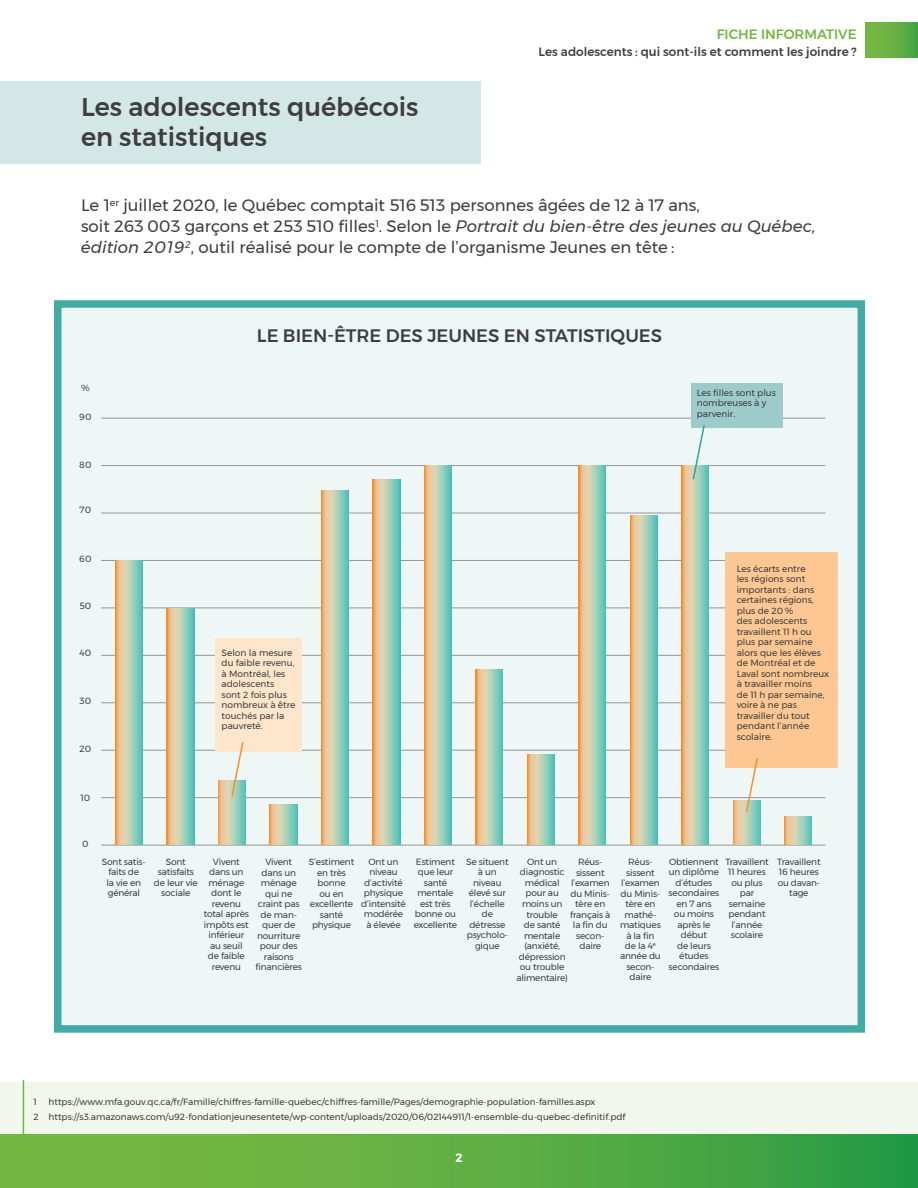
<style>
.page{position:relative;width:918px;height:1188px;background:#fff}
.page>*{position:absolute;margin:0;border:0;box-sizing:border-box;transform-origin:0 0}
.t1{font:500 25.5px/30px "Montserrat";color:#3e3e3f}
.t2{font:500 18px "Montserrat";color:#3e3e3f}
.t3{font:16.5px/21px "Montserrat";color:#3e3e3f}
.t4{font:500 13.5px "Montserrat";color:#73b743}
.t5{font:500 12px "Montserrat";color:#3e3e3f}
.t6{font:600 12px "Montserrat";color:#fff}
.t7{font:9px/10.5px "Montserrat";letter-spacing:-.02em;color:#3e3e3f;text-align:center}
.t8{font:9px/10.5px "Montserrat";color:#3e3e3f}
.s1{font-style:italic}
</style>
<div class="page">
<div style="left:865px;top:23px;width:53px;height:34px;background:linear-gradient(to right,#7dbb43,#4aa644)"></div>
<div style="left:0;top:1082px;width:918px;height:55px;background:#f2f7ed"></div>
<hr style="left:23px;top:1080px;width:1px;height:59px;background:#73b743">
<div style="left:0;top:81px;width:481px;height:82px;background:#d2e7e6"></div>
<div style="left:54px;top:300px;width:811px;height:733px;background:#eef7f6;border:8px solid #2ea29d"></div>
<svg style="left:0;top:1134px;width:918px;height:54px;background:#59ac43"></svg>
<hr style="left:101px;top:418px;width:724px;height:1px;background:#939598">
<hr style="left:101px;top:465px;width:724px;height:1px;background:#939598">
<hr style="left:101px;top:513px;width:724px;height:1px;background:#939598">
<hr style="left:101px;top:560px;width:724px;height:1px;background:#939598">
<hr style="left:101px;top:608px;width:724px;height:1px;background:#939598">
<hr style="left:101px;top:655px;width:724px;height:1px;background:#939598">
<hr style="left:101px;top:702px;width:724px;height:1px;background:#939598">
<hr style="left:101px;top:750px;width:724px;height:1px;background:#939598">
<hr style="left:101px;top:797px;width:724px;height:1px;background:#939598">
<hr style="left:101px;top:845px;width:724px;height:1px;background:#939598">
<svg style="left:115px;top:561px;width:28px;height:284px;background:#b4c7a6"></svg>
<svg style="left:321px;top:490px;width:28px;height:355px;background:#b7c6a4"></svg>
<svg style="left:373px;top:479px;width:27px;height:366px;background:#b4c8a8"></svg>
<svg style="left:424px;top:466px;width:27px;height:379px;background:#b8c7a6"></svg>
<svg style="left:579px;top:466px;width:27px;height:379px;background:#b4c8a9"></svg>
<svg style="left:630px;top:515px;width:27px;height:330px;background:#b7c7a6"></svg>
<svg style="left:682px;top:466px;width:27px;height:379px;background:#b4c8a8"></svg>
<svg style="left:167px;top:608px;width:27px;height:237px;background:#b5c8a8"></svg>
<svg style="left:476px;top:670px;width:27px;height:175px;background:#b4c8a8"></svg>
<svg style="left:527px;top:754px;width:27px;height:91px;background:#b7c7a6"></svg>
<svg style="left:218px;top:781px;width:28px;height:64px;background:#bbc8a7"></svg>
<svg style="left:270px;top:804px;width:27px;height:41px"></svg>
<svg style="left:733px;top:800px;width:27px;height:45px"></svg>
<svg style="left:785px;top:816px;width:27px;height:29px"></svg>
<div style="left:725px;top:552px;width:112px;height:216px;background:#fcc792"></div>
<div style="left:215px;top:638px;width:87px;height:114px;background:#fee6cc"></div>
<div style="left:691px;top:384px;width:92px;height:44px;background:#9ccbca"></div>
<svg style="left:745px;top:758px;width:14px;height:56px"></svg>
<svg style="left:692px;top:425px;width:14px;height:56px"></svg>
<svg style="left:230px;top:742px;width:15px;height:56px"></svg>
<h1 class="t1" style="left:81px;top:92px;width:339px">Les adolescents québécois en statistiques</h1>
<h3 class="t4" style="left:717px;top:24px;width:141px">FICHE INFORMATIVE</h3>
<h3 class="t5" style="left:539px;top:42px;width:320px">Les adolescents : qui sont-ils et comment les joindre ?</h3>
<p class="t3" style="left:81px;top:195px;width:736px">Le 1<sup>er</sup> juillet 2020, le Québec comptait 516 513 personnes âgées de 12 à 17 ans,<br>soit 263 003 garçons et 253 510 filles<sup>1</sup>. Selon le <span class="s1">Portrait du bien-être des jeunes au Québec, édition 2019</span><sup>2</sup>, outil réalisé pour le compte de l’organisme Jeunes en tête :</p>
<p class="t7" style="left:81px;top:383px;width:10px">%</p>
<p class="t7" style="left:79px;top:412px;width:14px">90</p>
<p class="t7" style="left:79px;top:459px;width:14px">80</p>
<p class="t7" style="left:80px;top:505px;width:13px">70</p>
<h2 class="t2" style="left:257px;top:322px;width:407px">LE BIEN-ÊTRE DES JEUNES EN STATISTIQUES</h2>
<p class="t8" style="left:697px;top:387px;width:81px">Les filles sont plus nombreuses à y parvenir.</p>
<p class="t7" style="left:79px;top:554px;width:14px">60</p>
<p class="t7" style="left:79px;top:601px;width:13px">50</p>
<p class="t7" style="left:80px;top:647px;width:13px">40</p>
<p class="t7" style="left:80px;top:696px;width:13px">30</p>
<p class="t7" style="left:80px;top:744px;width:13px">20</p>
<p class="t8" style="left:222px;top:647px;width:75px">Selon la mesure du faible revenu, à Montréal, les adolescents sont 2 fois plus nombreux à être touchés par la pauvreté.</p>
<p class="t8" style="left:737px;top:563px;width:94px">Les écarts entre<br>les régions sont importants : dans certaines régions, plus de 20 %<br>des adolescents travaillent 11 h ou plus par semaine alors que les élèves de Montréal et de<br>Laval sont nombreux à travailler moins<br>de 11 h par semaine, voire à ne pas travailler du tout pendant l’année scolaire.</p>
<p class="t7" style="left:81px;top:792px;width:11px">10</p>
<p class="t7" style="left:82px;top:838px;width:8px">0</p>
<p class="t7" style="left:309px;top:857px;width:47px">S’estiment en très bonne<br>ou en excellente santé physique</p>
<p class="t7" style="left:620px;top:857px;width:42px">Réus&shy;sissent l’examen du Minis&shy;tère en mathé&shy;matiques à la fin de la 4<sup>e </sup>année du secon&shy;daire</p>
<p class="t7" style="left:725px;top:856px;width:45px">Travaillent<br>11 heures ou plus par semaine pendant l’année scolaire</p>
<p class="t7" style="left:361px;top:856px;width:46px">Ont un niveau d’activité physique d’intensité modérée à élevée</p>
<p class="t7" style="left:669px;top:856px;width:52px">Obtiennent un diplôme d’études secondaires en 7 ans<br>ou moins après le début<br>de leurs études secondaires</p>
<p class="t7" style="left:777px;top:856px;width:45px">Travaillent<br>16 heures ou davan&shy;tage</p>
<p class="t7" style="left:102px;top:856px;width:46px">Sont satis&shy;faits de<br>la vie en général</p>
<p class="t7" style="left:414px;top:856px;width:45px">Estiment que leur santé mentale est très bonne ou excellente</p>
<p class="t7" style="left:154px;top:856px;width:45px">Sont satisfaits de leur vie sociale</p>
<p class="t7" style="left:466px;top:856px;width:44px">Se situent à un niveau élevé sur l’échelle de détresse psycholo&shy;gique</p>
<p class="t7" style="left:255px;top:856px;width:48px">Vivent dans un ménage qui ne craint pas de man&shy;quer de nourriture pour des raisons financières</p>
<p class="t7" style="left:570px;top:857px;width:42px">Réus&shy;sissent l’examen du Minis&shy;tère en français à la fin du secon&shy;daire</p>
<p class="t7" style="left:204px;top:856px;width:47px">Vivent dans un ménage dont le revenu total après impôts est inférieur au seuil de faible revenu</p>
<p class="t7" style="left:516px;top:856px;width:53px">Ont un diagnostic médical pour au moins un trouble<br>de santé mentale (anxiété, dépression ou trouble alimentaire)</p>
<p class="t8" style="left:33px;top:1094px;width:594px;line-height:15.1px;text-indent:15px">https://www.mfa.gouv.qc.ca/fr/Famille/chiffres-famille-quebec/chiffres-famille/Pages/demographie-population-familles.aspx<br>2 https://s3.amazonaws.com/u92-fondationjeunesentete/wp-content/uploads/2020/06/02144911/1-ensemble-du-quebec-definitif.pdf</p>
<p class="t7" style="left:33px;top:1096px;width:5px">1</p>
<h3 class="t6" style="left:455px;top:1148px;width:9px">2</h3>
</div>
